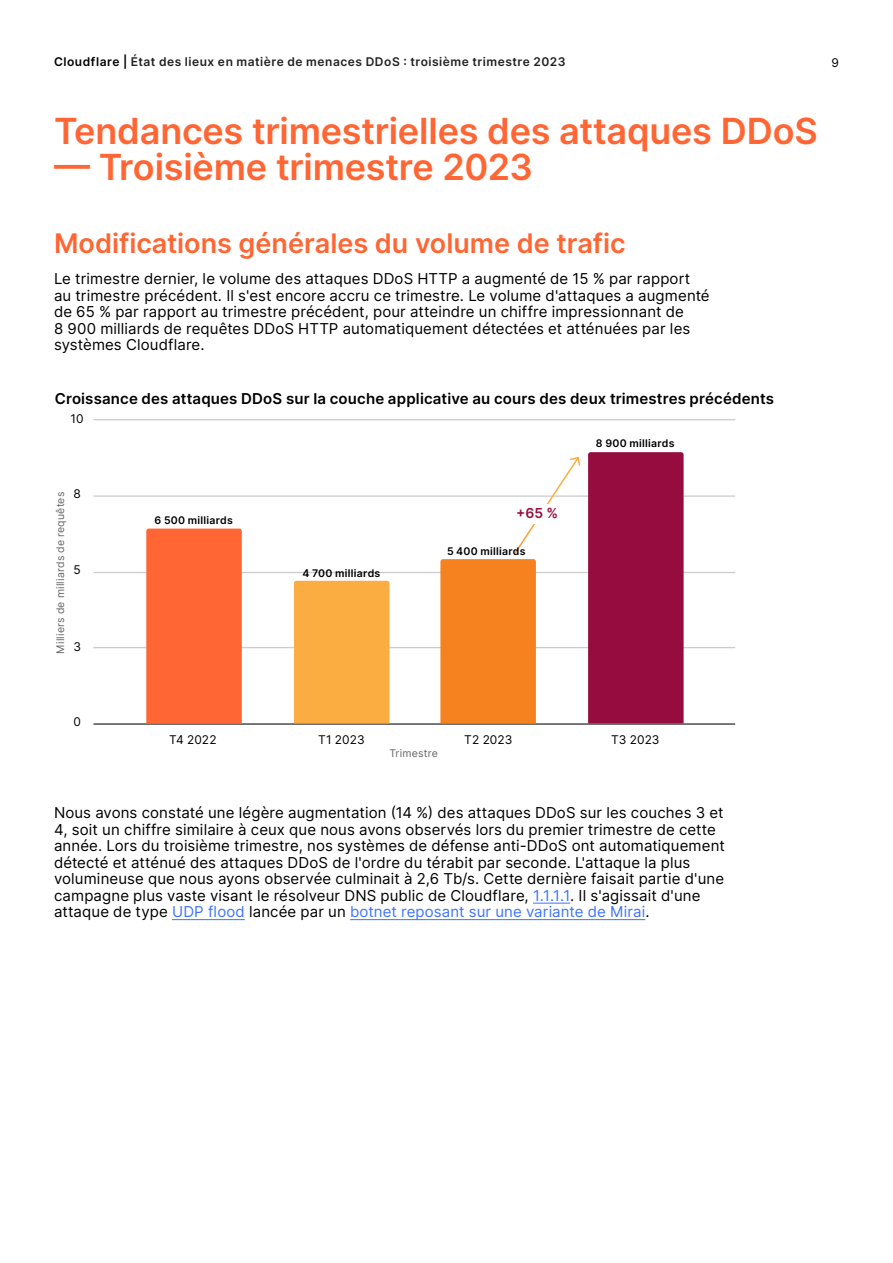
<style>
.page{position:relative;width:893px;height:1263px;background:#fff}
.page>*{position:absolute;margin:0;border:0;box-sizing:border-box;transform-origin:0 0}
.Chapter_Headline{font:600 36px "Inter";letter-spacing:-.005em;color:#f63}
.Subhead1_Orange{font:600 27px "Inter";color:#f63}
.Copy{font:15px/16.5px "Inter";letter-spacing:.01em;color:#000}
.Copy-2{font:600 15px "Inter";letter-spacing:.01em;color:#000}
.Subhead1_Orange-2{font:600 13.8px "Inter";color:#960c3e}
.t1{font:600 12px "Inter";letter-spacing:.045em;color:#222}
.Copy-3{font:12px "Inter";letter-spacing:.005em;color:#000}
.Copy-4{font:600 10.5px "Inter";letter-spacing:.025em;color:#000}
.Copy-5{font:10.5px "Inter";letter-spacing:.025em;color:#666}
.s1{color:#000}
.s2{color:#3e74ff}
</style>
<div class="page">
<hr style="left:533px;top:903px;width:37px;height:1px;background:#3e74ff">
<hr style="left:172px;top:919px;width:73px;height:1px;background:#3e74ff">
<hr style="left:350px;top:919px;width:295px;height:1px;background:#3e74ff">
<hr style="left:93px;top:723px;width:642px;height:2px;background:#333">
<hr style="left:93px;top:647px;width:642px;height:1px;background:#ccc">
<hr style="left:93px;top:572px;width:642px;height:1px;background:#ccc">
<hr style="left:93px;top:495px;width:642px;height:2px;background:#ccc">
<hr style="left:93px;top:419px;width:642px;height:1px;background:#ccc">
<div style="left:146px;top:529px;width:96px;height:194px;background:#f63"></div>
<div style="left:294px;top:581px;width:95px;height:142px;background:#fbad41"></div>
<div style="left:588px;top:452px;width:96px;height:271px;background:#960c3e"></div>
<svg style="left:440px;top:456px;width:141px;height:267px"></svg>
<div style="left:516px;top:504px;width:46px;height:20px;background:#fff"></div>
<p class="t1" style="left:54px;top:53px;width:513px"><span class="s1">Cloudflare |</span> État des lieux en matière de menaces DDoS : troisième trimestre 2023</p>
<p class="Copy-3" style="left:831px;top:54px;width:9px">9</p>
<p class="Chapter_Headline" style="left:54px;top:105px;width:765px">Tendances trimestrielles des attaques DDoS</p>
<p class="Chapter_Headline" style="left:54px;top:141px;width:480px">— Troisième trimestre 2023</p>
<p class="Subhead1_Orange" style="left:54px;top:223px;width:573px">Modifications générales du volume de trafic</p>
<p class="Copy" style="left:54px;top:270px;width:657px">Le trimestre dernier, le volume des attaques DDoS HTTP a augmenté de 15 % par rapport au trimestre précédent. Il s'est encore accru ce trimestre. Le volume d'attaques a augmenté de 65 % par rapport au trimestre précédent, pour atteindre un chiffre impressionnant de<br>8 900 milliards de requêtes DDoS HTTP automatiquement détectées et atténuées par les systèmes Cloudflare.</p>
<p class="Copy-2" style="left:55px;top:387px;width:721px">Croissance des attaques DDoS sur la couche applicative au cours des deux trimestres précédents</p>
<p class="Copy-3" style="left:71px;top:410px;width:15px">10</p>
<p class="Copy-3" style="left:74px;top:485px;width:9px">8</p>
<p class="Copy-5" style="left:53px;top:654px;width:164px;rotate:-90deg">Milliers de milliards de requêtes</p>
<p class="Copy-3" style="left:74px;top:561px;width:9px">5</p>
<p class="Copy-3" style="left:73px;top:637px;width:9px">3</p>
<p class="Copy-3" style="left:73px;top:713px;width:9px">0</p>
<p class="Copy-4" style="left:155px;top:513px;width:80px">6 500 milliards</p>
<p class="Copy-3" style="left:169px;top:731px;width:49px">T4 2022</p>
<p class="Copy-4" style="left:302px;top:565px;width:79px">4 700 milliards</p>
<p class="Subhead1_Orange-2" style="left:516px;top:503px;width:44px">+65 %</p>
<p class="Copy-4" style="left:447px;top:544px;width:80px">5 400 milliards</p>
<p class="Copy-4" style="left:596px;top:436px;width:80px">8 900 milliards</p>
<p class="Copy-3" style="left:318px;top:731px;width:48px">T1 2023</p>
<p class="Copy-3" style="left:464px;top:731px;width:50px">T2 2023</p>
<p class="Copy-3" style="left:611px;top:731px;width:50px">T3 2023</p>
<p class="Copy-5" style="left:389px;top:746px;width:50px">Trimestre</p>
<p class="Copy" style="left:54px;top:804px;width:672px">Nous avons constaté une légère augmentation (14 %) des attaques DDoS sur les couches 3 et 4, soit un chiffre similaire à ceux que nous avons observés lors du premier trimestre de cette année. Lors du troisième trimestre, nos systèmes de défense anti-DDoS ont automatiquement détecté et atténué des attaques DDoS de l'ordre du térabit par seconde. L'attaque la plus volumineuse que nous ayons observée culminait à 2,6 Tb/s. Cette dernière faisait partie d'une campagne plus vaste visant le résolveur DNS public de Cloudflare, <span class="s2">1.1.1.1</span>. Il s'agissait d'une attaque de type <span class="s2">UDP flood</span> lancée par un <span class="s2">botnet reposant sur une variante de Mirai</span>.</p>
</div>
